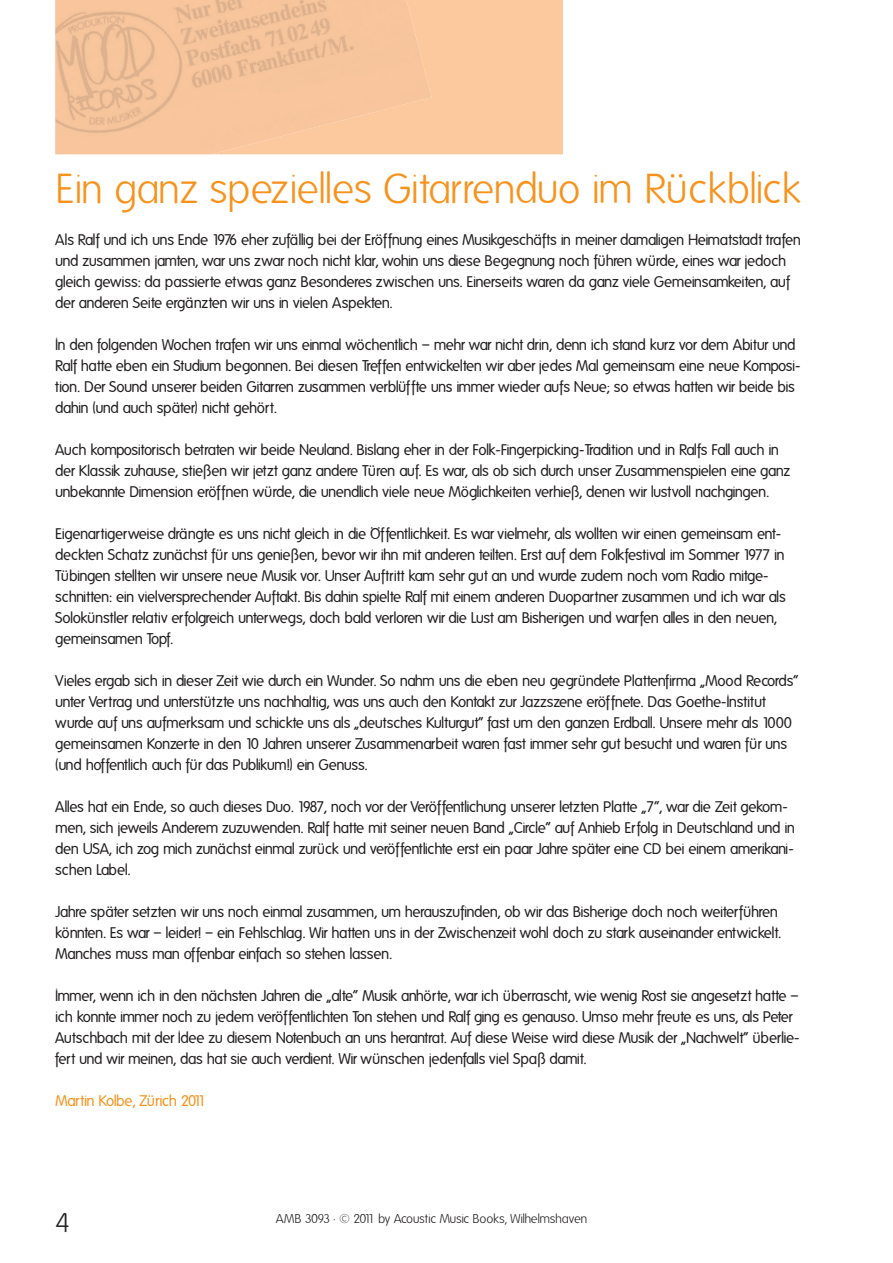
<style>
.page{position:relative;width:893px;height:1263px;background:#fff}
.page>*{position:absolute;margin:0;border:0;box-sizing:border-box;transform-origin:0 0}
.t1{font:300 42px "Folks";letter-spacing:-.03em;color:#f7931d}
.t2{font:300 27px "Folks";color:#231f20}
.t3{font:15px/21px "Folks";letter-spacing:-.035em;color:#231f20}
.t4{font:15px "Folks";letter-spacing:-.04em;color:#f7931d}
.t5{font:300 12.75px "Folks";letter-spacing:-.035em;color:#231f20}
</style>
<div class="page">
<div style="left:432px;top:0;width:131px;height:154px;background:#fcc99e"></div>
<img style="left:55px;top:0;width:377px;height:154px">
<h1 class="t1" style="left:55px;top:166px;width:747px">Ein ganz spezielles Gitarrenduo im Rückblick</h1>
<p class="t3" style="left:55px;top:229px;width:747px">Als Ralf und ich uns Ende 1976 eher zufällig bei der Eröffnung eines Musikgeschäfts in meiner damaligen Heimatstadt trafen und zusammen jamten, war uns zwar noch nicht klar, wohin uns diese Begegnung noch führen würde, eines war jedoch gleich gewiss: da passierte etwas ganz Besonderes zwischen uns. Einerseits waren da ganz viele Gemeinsamkeiten, auf der anderen Seite ergänzten wir uns in vielen Aspekten.</p>
<p class="t3" style="left:55px;top:334px;width:747px">In den folgenden Wochen trafen wir uns einmal wöchentlich – mehr war nicht drin, denn ich stand kurz vor dem Abitur und Ralf hatte eben ein Studium begonnen. Bei diesen Treffen entwickelten wir aber jedes Mal gemeinsam eine neue Komposi&shy;tion. Der Sound unserer beiden Gitarren zusammen verblüffte uns immer wieder aufs Neue; so etwas hatten wir beide bis dahin (und auch später) nicht gehört.</p>
<p class="t3" style="left:55px;top:439px;width:737px">Auch kompositorisch betraten wir beide Neuland. Bislang eher in der Folk-Fingerpicking-Tradition und in Ralfs Fall auch in der Klassik zuhause, stießen wir jetzt ganz andere Türen auf. Es war, als ob sich durch unser Zusammenspielen eine ganz unbekannte Dimension eröffnen würde, die unendlich viele neue Möglichkeiten verhieß, denen wir lustvoll nachgingen.</p>
<p class="t3" style="left:55px;top:523px;width:732px">Eigenartigerweise drängte es uns nicht gleich in die Öffentlichkeit. Es war vielmehr, als wollten wir einen gemeinsam ent&shy;deckten Schatz zunächst für uns genießen, bevor wir ihn mit anderen teilten. Erst auf dem Folkfestival im Sommer 1977 in Tübingen stellten wir unsere neue Musik vor. Unser Auftritt kam sehr gut an und wurde zudem noch vom Radio mitge&shy;schnitten: ein vielversprechender Auftakt. Bis dahin spielte Ralf mit einem anderen Duopartner zusammen und ich war als Solokünstler relativ erfolgreich unterwegs, doch bald verloren wir die Lust am Bisherigen und warfen alles in den neuen, gemeinsamen Topf.</p>
<p class="t3" style="left:55px;top:670px;width:745px">Vieles ergab sich in dieser Zeit wie durch ein Wunder. So nahm uns die eben neu gegründete Plattenfirma „Mood Records“ unter Vertrag und unterstützte uns nachhaltig, was uns auch den Kontakt zur Jazzszene eröffnete. Das Goethe-Institut wurde auf uns aufmerksam und schickte uns als „deutsches Kulturgut“ fast um den ganzen Erdball. Unsere mehr als 1000 gemeinsamen Konzerte in den 10 Jahren unserer Zusammenarbeit waren fast immer sehr gut besucht und waren für uns (und hoffentlich auch für das Publikum!) ein Genuss.</p>
<p class="t3" style="left:55px;top:796px;width:741px">Alles hat ein Ende, so auch dieses Duo. 1987, noch vor der Veröffentlichung unserer letzten Platte „7“, war die Zeit gekom&shy;men, sich jeweils Anderem zuzuwenden. Ralf hatte mit seiner neuen Band „Circle“ auf Anhieb Erfolg in Deutschland und in den USA, ich zog mich zunächst einmal zurück und veröffentlichte erst ein paar Jahre später eine CD bei einem amerikani&shy;schen Label.</p>
<p class="t3" style="left:55px;top:901px;width:727px">Jahre später setzten wir uns noch einmal zusammen, um herauszufinden, ob wir das Bisherige doch noch weiterführen könnten. Es war – leider! – ein Fehlschlag. Wir hatten uns in der Zwischenzeit wohl doch zu stark auseinander entwickelt.<br>Manches muss man offenbar einfach so stehen lassen.</p>
<p class="t3" style="left:55px;top:985px;width:746px">Immer, wenn ich in den nächsten Jahren die „alte“ Musik anhörte, war ich überrascht, wie wenig Rost sie angesetzt hatte – ich konnte immer noch zu jedem veröffentlichten Ton stehen und Ralf ging es genauso. Umso mehr freute es uns, als Peter Autschbach mit der Idee zu diesem Notenbuch an uns herantrat. Auf diese Weise wird diese Musik der „Nachwelt“ überlie&shy;fert und wir meinen, das hat sie auch verdient. Wir wünschen jedenfalls viel Spaß damit.</p>
<p class="t4" style="left:55px;top:1092px;width:152px">Martin Kolbe, Zürich 2011</p>
<h2 class="t2" style="left:55px;top:1209px;width:16px">4</h2>
<p class="t5" style="left:276px;top:1212px;width:313px">AMB 3093 · © 2011 by Acoustic Music Books, Wilhelmshaven</p>
</div>
